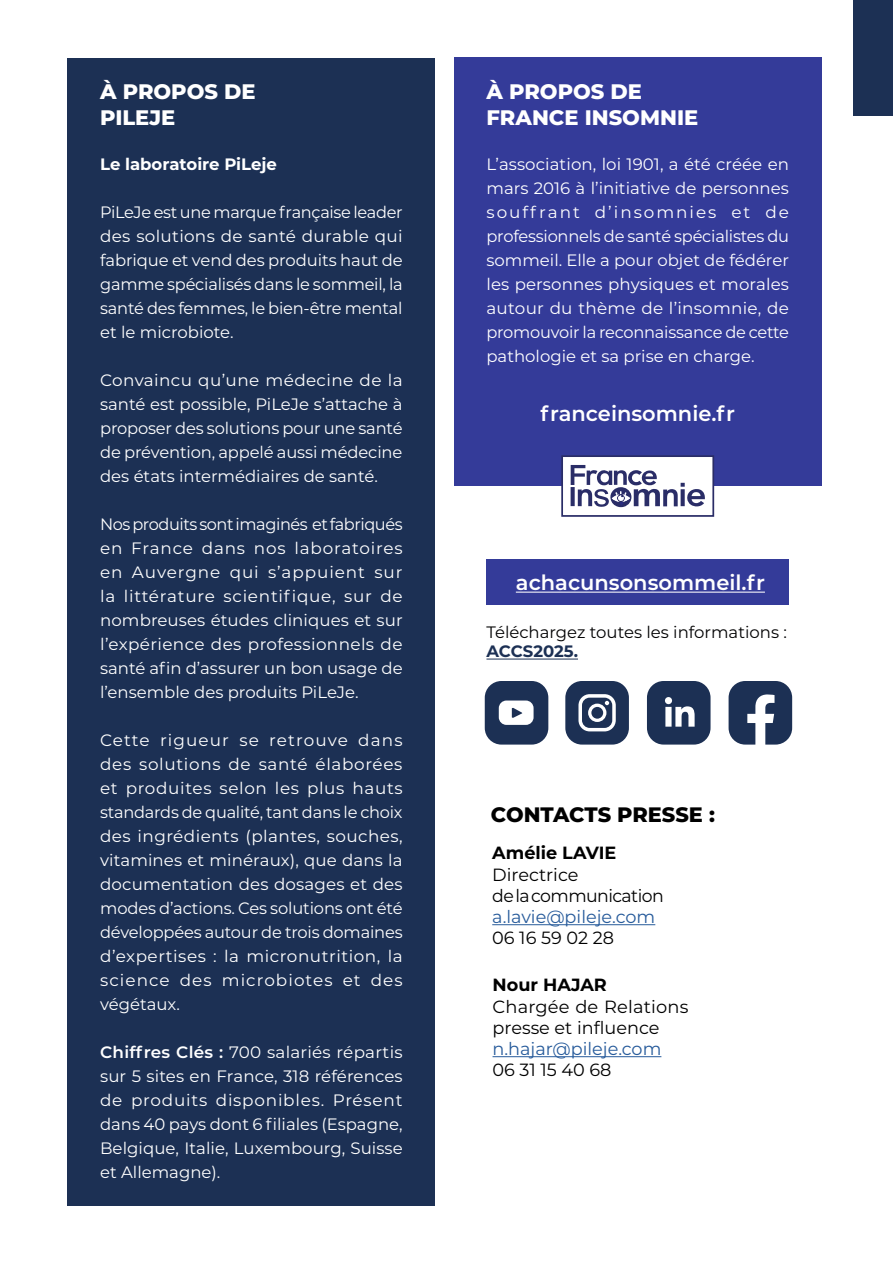
<style>
.page{position:relative;width:893px;height:1263px;background:#fff}
.page>*{position:absolute;margin:0;border:0;box-sizing:border-box;transform-origin:0 0}
.t1{font:800 21px/25.2px "Montserrat";color:#fff}
.t2{font:600 21px "Montserrat";color:#fff}
.t3{font:800 20.85px "Montserrat";color:#000}
.t4{font:17.7px/21.1px "Montserrat";color:#000}
.t5{font:17.7px "Montserrat";color:#275b9b}
.t6{font:17.7px/21.1px "Montserrat";letter-spacing:-.035em;color:#000}
.t7{font:700 17.7px "Montserrat";color:#000}
.t8{font:16.5px/24px "Montserrat";color:#fff;text-align:justify}
.t9{font:16.5px "Montserrat";color:#020203}
.t10{font:700 16.5px "Montserrat";color:#fff}
.t11{font:700 16.5px "Montserrat";letter-spacing:-.005em;color:#1c3054}
.s1{font-weight:600}
</style>
<div class="page">
<svg style="left:647px;top:681px;width:63px;height:63px;background:#40516f"></svg>
<svg style="left:729px;top:681px;width:63px;height:63px"></svg>
<svg style="left:565px;top:681px;width:64px;height:63px"></svg>
<svg style="left:485px;top:681px;width:63px;height:63px"></svg>
<div style="left:454px;top:58px;width:367px;height:428px;background:#343b99"></div>
<div style="left:854px;top:0;width:39px;height:116px;background:#1c3054"></div>
<div style="left:486px;top:559px;width:303px;height:45px;background:#343b99"></div>
<svg style="left:561px;top:455px;width:154px;height:62px"></svg>
<div style="left:68px;top:58px;width:367px;height:1147px;background:#1c3054"></div>
<hr style="left:492px;top:924px;width:163px;height:1px;background:#275b9b">
<hr style="left:493px;top:1056px;width:168px;height:1px;background:#275b9b">
<hr style="left:516px;top:592px;width:249px;height:1px;background:#fff">
<hr style="left:486px;top:659px;width:92px;height:1px;background:#1c3054">
<p class="t1" style="left:100px;top:78px;width:157px">À PROPOS DE<br>PILEJE</p>
<p class="t10" style="left:100px;top:152px;width:178px">Le laboratoire PiLeje</p>
<p class="t8" style="left:100px;top:200px;width:304px">PiLeJe est une marque française leader des solutions de santé durable qui fabrique et vend des produits haut de gamme spécialisés dans le sommeil, la santé des femmes, le bien-être mental et le microbiote.</p>
<p class="t8" style="left:100px;top:368px;width:304px">Convaincu qu’une médecine de la santé est possible, PiLeJe s’attache à proposer des solutions pour une santé de prévention, appelé aussi médecine des états intermédiaires de santé.</p>
<p class="t8" style="left:100px;top:512px;width:304px">Nos produits sont imaginés et fabriqués en France dans nos laboratoires en Auvergne qui s’appuient sur la littérature scientifique, sur de nombreuses études cliniques et sur l’expérience des professionnels de santé afin d’assurer un bon usage de l’ensemble des produits PiLeJe.</p>
<p class="t8" style="left:100px;top:728px;width:304px">Cette rigueur se retrouve dans des solutions de santé élaborées et produites selon les plus hauts standards de qualité, tant dans le choix des ingrédients (plantes, souches, vitamines et minéraux), que dans la documentation des dosages et des modes d’actions. Ces solutions ont été développées autour de trois domaines d’expertises : la micronutrition, la science des microbiotes et des végétaux.</p>
<p class="t8" style="left:100px;top:1040px;width:304px"><span class="s1">Chiffres Clés :</span> 700 salariés répartis sur 5 sites en France, 318 références de produits disponibles. Présent dans 40 pays dont 6 filiales (Espagne, Belgique, Italie, Luxembourg, Suisse et Allemagne).</p>
<p class="t1" style="left:486px;top:78px;width:213px">À PROPOS DE<br>FRANCE INSOMNIE</p>
<p class="t8" style="left:486px;top:152px;width:304px">L’association, loi 1901, a été créée en mars 2016 à l’initiative de personnes souffrant d’insomnies et de professionnels de santé spécialistes du sommeil. Elle a pour objet de fédérer les personnes physiques et morales autour du thème de l’insomnie, de promouvoir la reconnaissance de cette pathologie et sa prise en charge.</p>
<p class="t2" style="left:541px;top:399px;width:196px">franceinsomnie.fr</p>
<p class="t2" style="left:516px;top:568px;width:251px">achacunsonsommeil.fr</p>
<p class="t9" style="left:486px;top:620px;width:302px">Téléchargez toutes les informations :</p>
<p class="t11" style="left:486px;top:640px;width:93px">ACCS2025.</p>
<p class="t3" style="left:491px;top:799px;width:225px">CONTACTS PRESSE :</p>
<p class="t7" style="left:492px;top:840px;width:126px">Amélie LAVIE</p>
<p class="t6" style="left:492px;top:863px;width:173px">Directrice<br>de la communication</p>
<p class="t5" style="left:492px;top:904px;width:165px">a.lavie@pileje.com</p>
<p class="t4" style="left:492px;top:927px;width:123px">06 16 59 02 28</p>
<p class="t7" style="left:493px;top:972px;width:116px">Nour HAJAR</p>
<p class="t4" style="left:493px;top:995px;width:197px">Chargée de Relations presse et influence</p>
<p class="t5" style="left:493px;top:1036px;width:170px">n.hajar@pileje.com</p>
<p class="t4" style="left:493px;top:1059px;width:121px">06 31 15 40 68</p>
</div>
